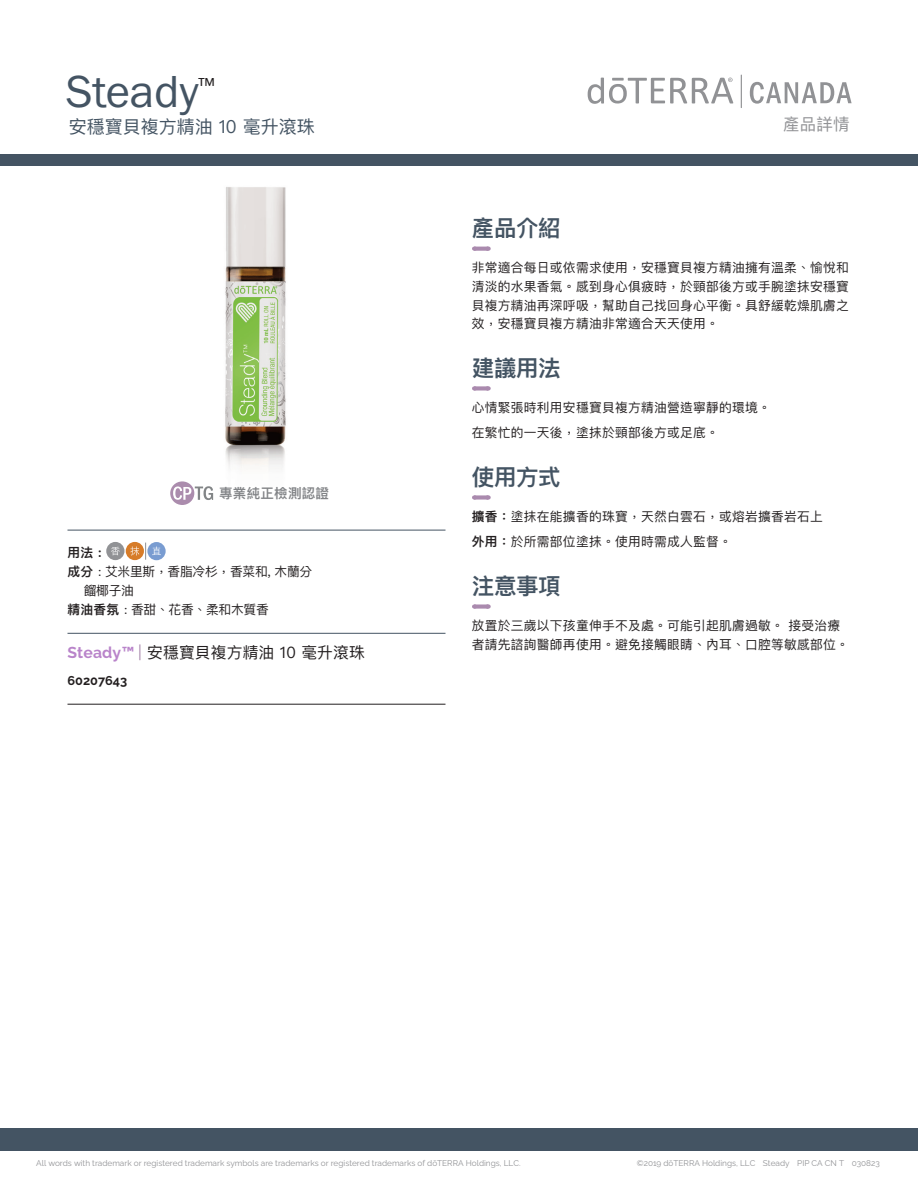
<style>
.page{position:relative;width:918px;height:1188px;background:#fff}
.page>*{position:absolute;margin:0;border:0;box-sizing:border-box;transform-origin:0 0}
.Main_Title{font:46.5px "Franklin Gothic URW Boo";letter-spacing:-.005em;color:#445463}
.Header__Sanctuary_da{font:600 22.5px "Ping Fang TC";letter-spacing:-.02em;color:#445463}
.Product_Descriptor_T{font:18px "Ping Fang TC";color:#445463}
.t1{font:16.5px "Ping Fang TC";color:#919295}
.Tag_Title_not_italic{font:15.75px "Ping Fang TC";letter-spacing:.01em;color:#231f20}
.t2{font:600 13.5px "Ping Fang TC";letter-spacing:.02em;color:#828487}
.Body{font:12.75px/18.8px "Ping Fang TC";letter-spacing:.02em;color:#231f20;text-align:justify}
.Directions____body{font:12.75px "Ping Fang TC";letter-spacing:.02em;color:#231f20}
.Oil_Attributes_Panel{font:12.75px/18.8px "Ping Fang TC";letter-spacing:-.02em;color:#231f20}
.Tag_SKU__Bottom_Rule{font:700 12.75px "Ralewayd T";color:#231f20}
.Oil_Attributes_Top{font:600 12.75px "Ping Fang TC";color:#231f20}
.Footer_Left{font:8.25px "Ralewayd T";color:#919295}
.Footer_Right{font:8.25px "Ralewayd T";color:#919295}
.s1{font-weight:600}
.s2{font-family:"Ralewayd T";font-weight:700;color:#b984ca}
.s3{color:#aa8aae}
</style>
<div class="page">
<div style="left:0;top:155px;width:918px;height:11px;background:#445463"></div>
<div style="left:0;top:1128px;width:918px;height:23px;background:#445463"></div>
<svg style="left:750px;top:82px;width:102px;height:22px"></svg>
<svg style="left:588px;top:78px;width:145px;height:26px"></svg>
<hr style="left:741px;top:75px;width:1px;height:33px;background:#919295">
<svg style="left:170px;top:481px;width:22px;height:24px"></svg>
<svg style="left:475px;top:247px;width:6px;height:4px"></svg>
<svg style="left:481px;top:247px;width:8px;height:4px"></svg>
<div style="left:474px;top:386px;width:14px;height:5px;background:#aa8aae"></div>
<svg style="left:481px;top:386px;width:8px;height:5px"></svg>
<div style="left:474px;top:495px;width:14px;height:5px;background:#aa8aae"></div>
<svg style="left:481px;top:495px;width:8px;height:5px"></svg>
<div style="left:474px;top:604px;width:14px;height:5px;background:#aa8aae"></div>
<svg style="left:481px;top:604px;width:8px;height:5px"></svg>
<hr style="left:68px;top:530px;width:378px;height:1px;background:#445463">
<hr style="left:68px;top:633px;width:378px;height:1px;background:#445463">
<hr style="left:68px;top:704px;width:378px;height:1px;background:#231f20">
<div style="left:147px;top:542px;width:19px;height:18px;background:#799cd1;border-radius:50%"></div>
<svg style="left:145px;top:543px;width:1px;height:17px"></svg>
<div style="left:106px;top:542px;width:18px;height:18px;background:#919295;border-radius:50%"></div>
<div style="left:126px;top:542px;width:18px;height:18px;background:#d77c29;border-radius:50%"></div>
<svg style="left:111px;top:547px;width:9px;height:8px"></svg>
<svg style="left:130px;top:547px;width:9px;height:8px"></svg>
<svg style="left:152px;top:547px;width:9px;height:8px"></svg>
<img style="left:192px;top:187px;width:117px;height:344px">
<p class="Main_Title" style="left:66px;top:63px;width:150px">Steady<sup>™</sup></p>
<p class="Product_Descriptor_T" style="left:69px;top:115px;width:248px">安穩寶貝複方精油 10 毫升滾珠</p>
<p class="t2" style="left:219px;top:485px;width:111px">專業純正檢測認證</p>
<p class="Oil_Attributes_Top" style="left:68px;top:545px;width:36px">用法 :</p>
<p class="Oil_Attributes_Panel" style="left:84px;top:562px;width:230px;text-indent:-16px"><span class="s1">成分</span> : 艾米里斯，香脂冷杉，香菜和, 木蘭分餾椰子油</p>
<p class="Oil_Attributes_Panel" style="left:68px;top:599px;width:203px"><span class="s1">精油香氛</span> : 香甜、花香、柔和木質香</p>
<p class="Tag_Title_not_italic" style="left:68px;top:642px;width:299px"><span class="s2">Steady™</span> <span class="s3">|</span> 安穩寶貝複方精油 10 毫升滾珠</p>
<p class="Tag_SKU__Bottom_Rule" style="left:68px;top:670px;width:61px">60207643</p>
<p class="t1" style="left:783px;top:114px;width:68px">產品詳情</p>
<p class="Header__Sanctuary_da" style="left:472px;top:214px;width:90px">產品介紹</p>
<p class="Body" style="left:472px;top:258px;width:378px">非常適合每日或依需求使用，安穩寶貝複方精油擁有溫柔、愉悅和清淡的水果香氣。感到身心俱疲時，於頸部後方或手腕塗抹安穩寶貝複方精油再深呼吸，幫助自己找回身心平衡。具舒緩乾燥肌膚之效，安穩寶貝複方精油非常適合天天使用。</p>
<p class="Header__Sanctuary_da" style="left:472px;top:354px;width:90px">建議用法</p>
<p class="Body" style="left:472px;top:398px;width:300px">心情緊張時利用安穩寶貝複方精油營造寧靜的環境。</p>
<p class="Body" style="left:472px;top:423px;width:248px">在繁忙的一天後，塗抹於頸部後方或足底。</p>
<p class="Header__Sanctuary_da" style="left:472px;top:463px;width:90px">使用方式</p>
<p class="Directions____body" style="left:472px;top:509px;width:352px"><span class="s1">擴香：</span>塗抹在能擴香的珠寶，天然白雲石，或熔岩擴香岩石上</p>
<p class="Directions____body" style="left:472px;top:534px;width:261px"><span class="s1">外用：</span>於所需部位塗抹。使用時需成人監督。</p>
<p class="Header__Sanctuary_da" style="left:472px;top:572px;width:90px">注意事項</p>
<p class="Body" style="left:472px;top:616px;width:378px">放置於三歲以下孩童伸手不及處。可能引起肌膚過敏。 接受治療者請先諮詢醫師再使用。避免接觸眼睛、內耳、口腔等敏感部位。</p>
<p class="Footer_Left" style="left:36px;top:1157px;width:486px">All words with trademark or registered trademark symbols are trademarks or registered trademarks of dōTERRA Holdings, LLC.</p>
<p class="Footer_Right" style="left:637px;top:1157px;width:244px">©2019 dōTERRA Holdings, LLC Steady PIP CA CN T 030823</p>
</div>
